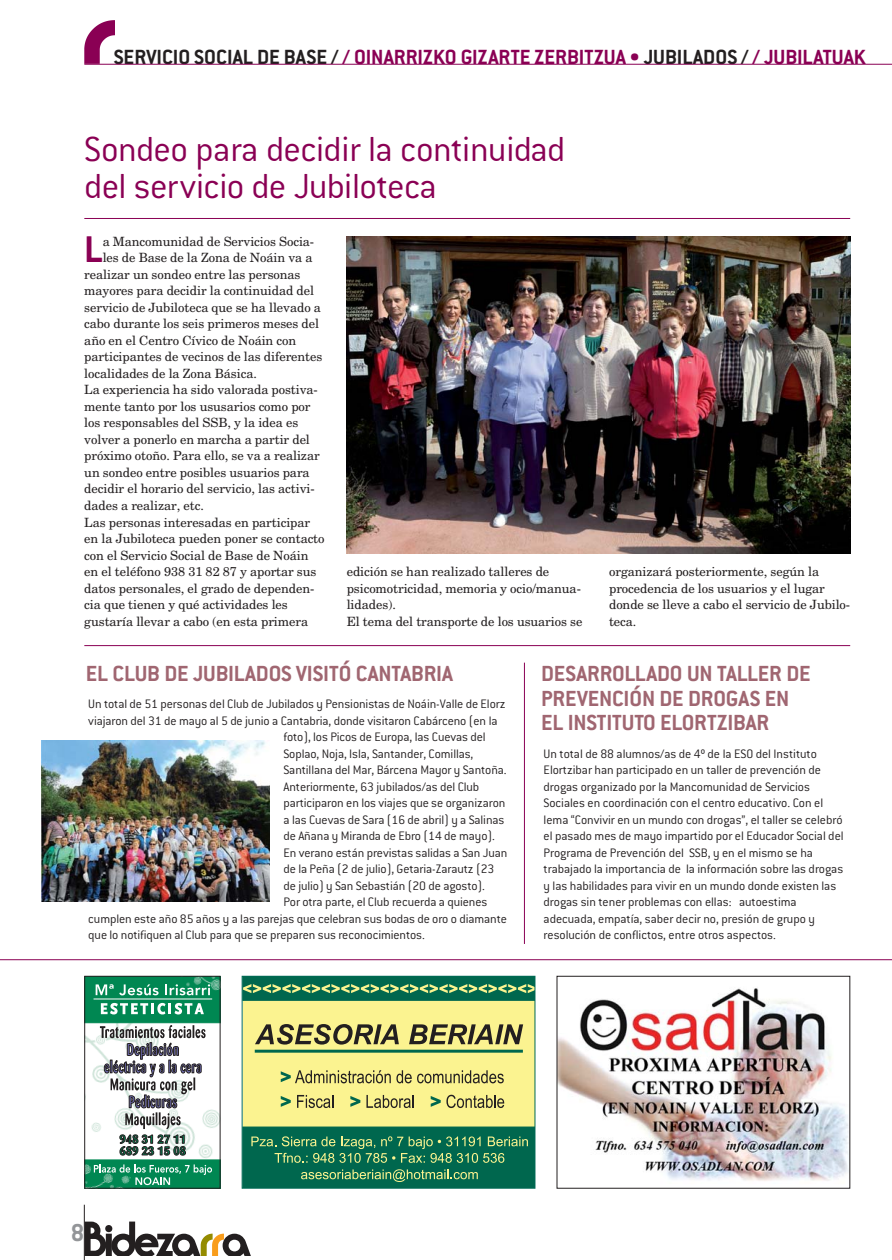
<style>
.page{position:relative;width:892px;height:1260px;background:#fff}
.page>*{position:absolute;margin:0;border:0;box-sizing:border-box;transform-origin:0 0}
.t1{font:700 40.8px "Conduit ITC";color:#8a0054}
.t2{font:300 38.25px/36.8px "Conduit ITC";letter-spacing:-.015em;color:#8a0054}
.t3{font:700 26.85px "Conduit ITC";color:#939598}
.t4{font:700 24px/24.8px "Conduit ITC";letter-spacing:-.005em;color:#a06671}
.t5{font:700 22.5px "Conduit ITC";color:#8a0054}
.t6{font:300 13.5px/16.5px "Conduit ITC";letter-spacing:-.005em;color:#231f20}
.t7{font:12.75px/16.5px "New Century Schlbk";letter-spacing:-.005em;color:#231f20}
.s1{color:#231f20}
</style>
<div class="page">
<hr style="left:84px;top:1204px;width:1px;height:55px;background:#231f20">
<svg style="left:85px;top:1221px;width:166px;height:34px"></svg>
<img style="left:84px;top:21px;width:30px;height:43px">
<hr style="left:84px;top:64px;width:807px;height:1px;background:#8a0054">
<img style="left:346px;top:237px;width:504px;height:316px">
<hr style="left:0;top:959px;width:891px;height:1px;background:#8a0054">
<hr style="left:84px;top:218px;width:766px;height:1px;background:#8a0054">
<hr style="left:84px;top:645px;width:766px;height:1px;background:#8a0054">
<img style="left:92px;top:1128px;width:103px;height:6px">
<svg style="left:86px;top:977px;width:132px;height:151px"></svg>
<svg style="left:86px;top:1134px;width:132px;height:52px"></svg>
<div style="left:84px;top:975px;width:136px;height:213px;border:1px solid #231f20"></div>
<hr style="left:524px;top:662px;width:1px;height:281px;background:#8a0054">
<img style="left:42px;top:740px;width:228px;height:161px">
<img style="left:558px;top:988px;width:290px;height:193px">
<div style="left:243px;top:976px;width:291px;height:211px;background:#fbf390"></div>
<svg style="left:281px;top:1096px;width:10px;height:10px"></svg>
<svg style="left:297px;top:1094px;width:36px;height:13px"></svg>
<svg style="left:350px;top:1096px;width:10px;height:10px"></svg>
<svg style="left:366px;top:1094px;width:47px;height:13px"></svg>
<svg style="left:430px;top:1096px;width:10px;height:10px"></svg>
<svg style="left:446px;top:1094px;width:58px;height:13px"></svg>
<svg style="left:255px;top:1024px;width:144px;height:20px"></svg>
<svg style="left:409px;top:1024px;width:114px;height:20px"></svg>
<hr style="left:255px;top:1049px;width:268px;height:3px;background:#00674e">
<svg style="left:244px;top:977px;width:289px;height:23px;background:#297e58"></svg>
<svg style="left:244px;top:1126px;width:289px;height:60px;background:#1d7755"></svg>
<svg style="left:281px;top:1070px;width:130px;height:13px"></svg>
<svg style="left:417px;top:1070px;width:86px;height:13px"></svg>
<div style="left:242px;top:975px;width:293px;height:213px;border:1px solid #006a55"></div>
<h3 class="t5" style="left:114px;top:50px;width:753px"><span class="s1">SERVICIO SOCIAL DE BASE /</span> / OINARRIZKO GIZARTE ZERBITZUA • <span class="s1">JUBILADOS /</span> / JUBILATUAK</h3>
<h2 class="t2" style="left:84px;top:135px;width:482px">Sondeo para decidir la continuidad del servicio de Jubiloteca</h2>
<h1 class="t1" style="left:84px;top:237px;width:20px">L</h1>
<p class="t7" style="left:103px;top:234px;width:213px">a Mancomunidad de Servicios Socia-</p>
<p class="t7" style="left:103px;top:251px;width:211px">les de Base de la Zona de Noáin va a</p>
<p class="t7" style="left:84px;top:267px;width:218px">realizar un sondeo entre las personas</p>
<p class="t7" style="left:84px;top:284px;width:231px">mayores para decidir la continuidad del</p>
<p class="t7" style="left:84px;top:300px;width:238px">servicio de Jubiloteca que se ha llevado a</p>
<p class="t7" style="left:84px;top:317px;width:236px">cabo durante los seis primeros meses del</p>
<p class="t7" style="left:84px;top:333px;width:213px">año en el Centro Cívico de Noáin con</p>
<p class="t7" style="left:84px;top:350px;width:239px">participantes de vecinos de las diferentes</p>
<p class="t7" style="left:84px;top:366px;width:174px">localidades de la Zona Básica.</p>
<p class="t7" style="left:84px;top:383px;width:235px">La experiencia ha sido valorada postiva-</p>
<p class="t7" style="left:84px;top:399px;width:228px">mente tanto por los ususarios como por</p>
<p class="t7" style="left:84px;top:416px;width:215px">los responsables del SSB, y la idea es</p>
<p class="t7" style="left:84px;top:432px;width:227px">volver a ponerlo en marcha a partir del</p>
<p class="t7" style="left:84px;top:449px;width:237px">próximo otoño. Para ello, se va a realizar</p>
<p class="t7" style="left:84px;top:465px;width:227px">un sondeo entre posibles usuarios para</p>
<p class="t7" style="left:84px;top:482px;width:232px">decidir el horario del servicio, las activi-</p>
<p class="t7" style="left:84px;top:498px;width:121px">dades a realizar, etc.</p>
<p class="t7" style="left:84px;top:515px;width:227px">Las personas interesadas en participar</p>
<p class="t7" style="left:84px;top:531px;width:242px">en la Jubiloteca pueden poner se contacto</p>
<p class="t7" style="left:84px;top:548px;width:226px">con el Servicio Social de Base de Noáin</p>
<p class="t7" style="left:84px;top:564px;width:233px">en el teléfono 938 31 82 87 y aportar sus</p>
<p class="t7" style="left:84px;top:581px;width:231px">datos personales, el grado de dependen-</p>
<p class="t7" style="left:84px;top:597px;width:205px">cia que tienen y qué actividades les</p>
<p class="t7" style="left:84px;top:614px;width:225px">gustaría llevar a cabo (en esta primera</p>
<p class="t7" style="left:346px;top:564px;width:237px">edición se han realizado talleres de psicomotricidad, memoria y ocio/manua&shy;lidades).<br>El tema del transporte de los usuarios se</p>
<p class="t7" style="left:609px;top:564px;width:242px">organizará posteriormente, según la procedencia de los usuarios y el lugar donde se lleve a cabo el servicio de Jubilo&shy;teca.</p>
<h3 class="t4" style="left:86px;top:663px;width:368px">EL CLUB DE JUBILADOS VISITÓ CANTABRIA</h3>
<p class="t6" style="left:88px;top:697px;width:418px">Un total de 51 personas del Club de Jubilados y Pensionistas de Noáin-Valle de Elorz</p>
<p class="t6" style="left:88px;top:713px;width:410px">viajaron del 31 de mayo al 5 de junio a Cantabria, donde visitaron Cabárceno (en la</p>
<p class="t6" style="left:283px;top:730px;width:204px">foto), los Picos de Europa, las Cuevas del</p>
<p class="t6" style="left:283px;top:746px;width:191px">Soplao, Noja, Isla, Santander, Comillas,</p>
<p class="t6" style="left:283px;top:763px;width:225px">Santillana del Mar, Bárcena Mayor y Santoña.</p>
<p class="t6" style="left:283px;top:779px;width:197px">Anteriormente, 63 jubilados/as del Club</p>
<p class="t6" style="left:283px;top:796px;width:223px">participaron en los viajes que se organizaron</p>
<p class="t6" style="left:283px;top:812px;width:222px">a las Cuevas de Sara (16 de abril) y a Salinas</p>
<p class="t6" style="left:283px;top:829px;width:213px">de Añana y Miranda de Ebro (14 de mayo).</p>
<p class="t6" style="left:283px;top:845px;width:225px">En verano están previstas salidas a San Juan</p>
<p class="t6" style="left:283px;top:862px;width:212px">de la Peña (2 de julio), Getaria-Zarautz (23</p>
<p class="t6" style="left:283px;top:878px;width:203px">de julio) y San Sebastián (20 de agosto).</p>
<p class="t6" style="left:283px;top:895px;width:205px">Por otra parte, el Club recuerda a quienes</p>
<p class="t6" style="left:88px;top:911px;width:420px">cumplen este año 85 años y a las parejas que celebran sus bodas de oro o diamante</p>
<p class="t6" style="left:88px;top:928px;width:338px">que lo notifiquen al Club para que se preparen sus reconocimientos.</p>
<h3 class="t4" style="left:541px;top:663px;width:271px">DESARROLLADO UN TALLER DE<br>PREVENCIÓN DE DROGAS EN<br>EL INSTITUTO ELORTZIBAR</h3>
<p class="t6" style="left:543px;top:746px;width:301px">Un total de 88 alumnos/as de 4º de la ESO del Instituto Elortzibar han participado en un taller de prevención de drogas organizado por la Mancomunidad de Servicios Sociales en coordinación con el centro educativo. Con el lema “Convivir en un mundo con drogas”, el taller se celebró el pasado mes de mayo impartido por el Educador Social del Programa de Prevención del SSB, y en el mismo se ha trabajado la importancia de la información sobre las drogas y las habilidades para vivir en un mundo donde existen las drogas sin tener problemas con ellas: autoestima adecuada, empatía, saber decir no, presión de grupo y resolución de conflictos, entre otros aspectos.</p>
<h3 class="t3" style="left:71px;top:1224px;width:15px">8</h3>
</div>
